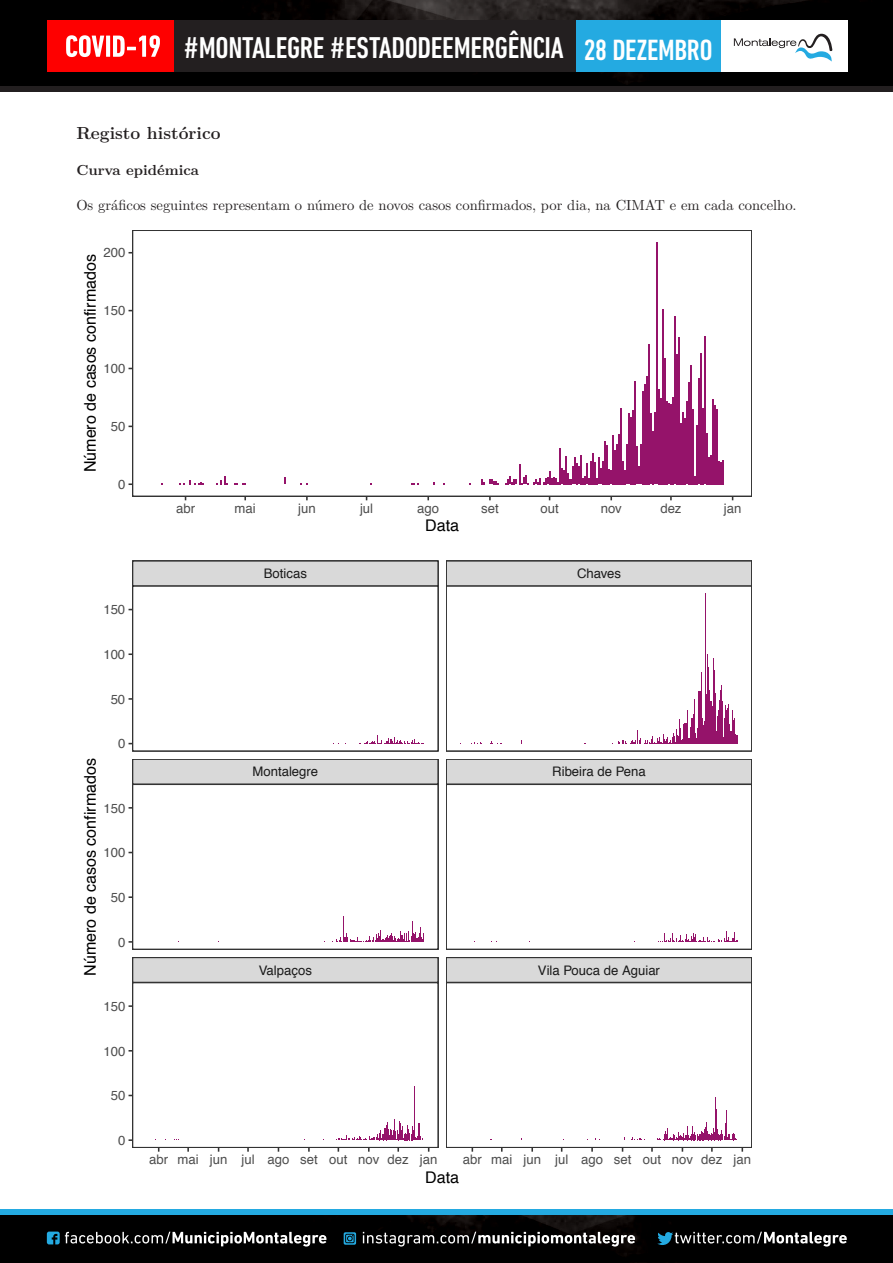
<style>
.page{position:relative;width:893px;height:1263px;background:#fff}
.page>*{position:absolute;margin:0;border:0;box-sizing:border-box;transform-origin:0 0}
.t1{font:500 condensed 30.6px "DIN Next LT Pro";letter-spacing:-.01em;color:#fff}
.t2{font:500 condensed 29.85px "DIN Next LT Pro";letter-spacing:-.01em;color:#fff}
.t3{font:700 17.4px "LM Roman 12";color:#231f20}
.t4{font:16.05px "Helvetica";color:#000}
.t5{font:14.55px "LM Roman 10";color:#231f20}
.t6{font:700 14.55px "LM Roman 10";color:#231f20}
.t7{font:13.2px "Helvetica";color:#4d4d4d}
.t8{font:13.2px "Helvetica";color:#1a1a1a}
</style>
<div class="page">
<svg style="left:128px;top:230px;width:624px;height:271px"></svg>
<div style="left:133px;top:230px;width:619px;height:266px;background:#fff"></div>
<svg style="left:179px;top:481px;width:25px;height:3px"></svg>
<svg style="left:216px;top:476px;width:12px;height:8px"></svg>
<svg style="left:284px;top:477px;width:2px;height:7px"></svg>
<svg style="left:481px;top:480px;width:18px;height:4px"></svg>
<hr style="left:656px;top:284px;width:2px;height:194px;background:#95136a">
<svg style="left:656px;top:242px;width:2px;height:42px"></svg>
<svg style="left:505px;top:309px;width:219px;height:175px"></svg>
<div style="left:133px;top:230px;width:619px;height:266px;border:2px solid #333"></div>
<svg style="left:128px;top:560px;width:624px;height:592px"></svg>
<div style="left:133px;top:586px;width:305px;height:165px;background:#fff"></div>
<svg style="left:359px;top:735px;width:65px;height:9px"></svg>
<div style="left:133px;top:784px;width:305px;height:165px;background:#fff"></div>
<svg style="left:332px;top:916px;width:92px;height:26px"></svg>
<div style="left:133px;top:982px;width:305px;height:166px;background:#fff"></div>
<hr style="left:414px;top:1086px;width:1px;height:54px;background:#95136a">
<svg style="left:336px;top:1119px;width:87px;height:21px"></svg>
<div style="left:133px;top:982px;width:305px;height:166px;border:2px solid #333"></div>
<div style="left:446px;top:586px;width:306px;height:165px;background:#fff"></div>
<hr style="left:687px;top:710px;width:1px;height:34px;background:#95136a">
<hr style="left:693px;top:714px;width:1px;height:30px;background:#95136a">
<hr style="left:694px;top:699px;width:1px;height:45px;background:#95136a">
<hr style="left:698px;top:691px;width:1px;height:53px;background:#95136a">
<hr style="left:699px;top:691px;width:1px;height:53px;background:#95136a">
<hr style="left:700px;top:691px;width:1px;height:53px;background:#95136a">
<hr style="left:701px;top:672px;width:1px;height:72px;background:#95136a">
<svg style="left:612px;top:718px;width:92px;height:26px"></svg>
<hr style="left:704px;top:593px;width:1px;height:151px;background:#95136a">
<hr style="left:705px;top:701px;width:1px;height:43px;background:#95136a">
<hr style="left:706px;top:694px;width:1px;height:50px;background:#95136a">
<hr style="left:707px;top:654px;width:1px;height:90px;background:#95136a">
<hr style="left:708px;top:667px;width:1px;height:77px;background:#95136a">
<hr style="left:709px;top:690px;width:1px;height:54px;background:#95136a">
<hr style="left:710px;top:702px;width:1px;height:42px;background:#95136a">
<hr style="left:711px;top:701px;width:1px;height:43px;background:#95136a">
<hr style="left:712px;top:706px;width:1px;height:38px;background:#95136a">
<hr style="left:713px;top:658px;width:1px;height:86px;background:#95136a">
<hr style="left:714px;top:670px;width:1px;height:74px;background:#95136a">
<hr style="left:715px;top:693px;width:1px;height:51px;background:#95136a">
<hr style="left:718px;top:710px;width:1px;height:34px;background:#95136a">
<hr style="left:719px;top:700px;width:1px;height:44px;background:#95136a">
<hr style="left:720px;top:690px;width:1px;height:54px;background:#95136a">
<hr style="left:721px;top:685px;width:1px;height:59px;background:#95136a">
<hr style="left:722px;top:701px;width:1px;height:43px;background:#95136a">
<hr style="left:725px;top:705px;width:1px;height:39px;background:#95136a">
<hr style="left:726px;top:710px;width:1px;height:34px;background:#95136a">
<hr style="left:727px;top:708px;width:1px;height:36px;background:#95136a">
<hr style="left:728px;top:704px;width:1px;height:40px;background:#95136a">
<hr style="left:732px;top:710px;width:1px;height:34px;background:#95136a">
<svg style="left:716px;top:716px;width:22px;height:28px"></svg>
<div style="left:446px;top:586px;width:306px;height:165px;border:2px solid #333"></div>
<div style="left:446px;top:784px;width:306px;height:165px;background:#fff"></div>
<svg style="left:658px;top:931px;width:80px;height:11px"></svg>
<div style="left:446px;top:784px;width:306px;height:165px;border:2px solid #333"></div>
<div style="left:446px;top:982px;width:306px;height:166px;background:#fff"></div>
<svg style="left:631px;top:1137px;width:14px;height:3px"></svg>
<hr style="left:715px;top:1097px;width:1px;height:43px;background:#95136a">
<hr style="left:716px;top:1110px;width:1px;height:30px;background:#95136a">
<svg style="left:657px;top:1111px;width:80px;height:29px"></svg>
<div style="left:446px;top:982px;width:306px;height:166px;border:2px solid #333"></div>
<div style="left:133px;top:957px;width:305px;height:25px;background:#d9d9d9"></div>
<div style="left:133px;top:957px;width:305px;height:25px;border:2px solid #333"></div>
<div style="left:446px;top:957px;width:306px;height:25px;background:#d9d9d9"></div>
<div style="left:446px;top:957px;width:306px;height:25px;border:2px solid #333"></div>
<div style="left:133px;top:759px;width:305px;height:25px;background:#d9d9d9"></div>
<div style="left:133px;top:759px;width:305px;height:25px;border:2px solid #333"></div>
<div style="left:446px;top:759px;width:306px;height:25px;background:#d9d9d9"></div>
<div style="left:446px;top:759px;width:306px;height:25px;border:2px solid #333"></div>
<div style="left:133px;top:561px;width:305px;height:25px;background:#d9d9d9"></div>
<div style="left:133px;top:561px;width:305px;height:25px;border:2px solid #333"></div>
<div style="left:446px;top:561px;width:306px;height:25px;background:#d9d9d9"></div>
<div style="left:446px;top:561px;width:306px;height:25px;border:2px solid #333"></div>
<img style="left:0;top:0;width:893px;height:87px">
<div style="left:0;top:1215px;width:893px;height:48px;background:#000"></div>
<div style="left:172px;top:20px;width:404px;height:52px;background:#231f20"></div>
<div style="left:47px;top:20px;width:126px;height:52px;background:#fe0000"></div>
<svg style="left:66px;top:35px;width:94px;height:22px"></svg>
<div style="left:0;top:87px;width:893px;height:5px;background:#231f20"></div>
<div style="left:717px;top:20px;width:131px;height:52px;background:#fff"></div>
<svg style="left:734px;top:34px;width:98px;height:28px"></svg>
<div style="left:576px;top:20px;width:144px;height:52px;background:#24aae1"></div>
<svg style="left:47px;top:1231px;width:800px;height:15px"></svg>
<svg style="left:657px;top:1232px;width:16px;height:13px"></svg>
<div style="left:0;top:1210px;width:893px;height:5px;background:#24aae1"></div>
<h1 class="t1" style="left:418px;top:31px;width:135px">D EMERGÊNCI</h1>
<h2 class="t2" style="left:582px;top:33px;width:68px">09 NOV</h2>
<h1 class="t1" style="left:183px;top:31px;width:382px">#MONTALEGRE #ESTADODECALAMIDADEA</h1>
<h2 class="t2" style="left:584px;top:33px;width:130px">28 DEZEMBRO</h2>
<h3 class="t3" style="left:76px;top:119px;width:146px">Registo histórico</h3>
<p class="t6" style="left:76px;top:158px;width:124px">Curva epidémica</p>
<p class="t5" style="left:76px;top:194px;width:722px">Os gráficos seguintes representam o número de novos casos confirmados, por dia, na CIMAT e em cada concelho.</p>
<p class="t7" style="left:103px;top:243px;width:23px">200</p>
<p class="t4" style="left:78px;top:472px;width:220px;rotate:-90deg">Número de casos confirmados</p>
<p class="t7" style="left:103px;top:300px;width:23px">150</p>
<p class="t7" style="left:103px;top:358px;width:23px">100</p>
<p class="t7" style="left:111px;top:416px;width:16px">50</p>
<p class="t7" style="left:118px;top:474px;width:9px">0</p>
<p class="t7" style="left:103px;top:599px;width:23px">150</p>
<p class="t7" style="left:103px;top:644px;width:23px">100</p>
<p class="t7" style="left:111px;top:689px;width:16px">50</p>
<p class="t4" style="left:78px;top:976px;width:220px;rotate:-90deg">Número de casos confirmados</p>
<p class="t7" style="left:118px;top:733px;width:9px">0</p>
<p class="t7" style="left:103px;top:798px;width:23px">150</p>
<p class="t7" style="left:103px;top:842px;width:23px">100</p>
<p class="t7" style="left:111px;top:887px;width:16px">50</p>
<p class="t7" style="left:118px;top:932px;width:9px">0</p>
<p class="t7" style="left:103px;top:996px;width:23px">150</p>
<p class="t7" style="left:103px;top:1041px;width:23px">100</p>
<p class="t7" style="left:111px;top:1085px;width:16px">50</p>
<p class="t7" style="left:118px;top:1130px;width:9px">0</p>
<p class="t7" style="left:176px;top:498px;width:20px">abr</p>
<p class="t7" style="left:235px;top:498px;width:23px">mai</p>
<p class="t7" style="left:298px;top:498px;width:19px">jun</p>
<p class="t7" style="left:360px;top:498px;width:15px">jul</p>
<p class="t7" style="left:417px;top:498px;width:23px">ago</p>
<p class="t7" style="left:481px;top:498px;width:19px">set</p>
<p class="t7" style="left:540px;top:498px;width:20px">out</p>
<p class="t7" style="left:601px;top:498px;width:22px">nov</p>
<p class="t7" style="left:660px;top:498px;width:23px">dez</p>
<p class="t7" style="left:724px;top:498px;width:19px">jan</p>
<p class="t4" style="left:425px;top:513px;width:35px">Data</p>
<p class="t8" style="left:264px;top:563px;width:45px">Boticas</p>
<p class="t8" style="left:577px;top:563px;width:45px">Chaves</p>
<p class="t8" style="left:252px;top:762px;width:67px">Montalegre</p>
<p class="t8" style="left:552px;top:762px;width:95px">Ribeira de Pena</p>
<p class="t8" style="left:259px;top:960px;width:55px">Valpaços</p>
<p class="t8" style="left:538px;top:960px;width:124px">Vila Pouca de Aguiar</p>
<p class="t7" style="left:149px;top:1149px;width:290px">abr mai jun jul ago set out nov dez jan</p>
<p class="t7" style="left:463px;top:1149px;width:290px">abr mai jun jul ago set out nov dez jan</p>
<p class="t4" style="left:425px;top:1165px;width:35px">Data</p>
</div>
